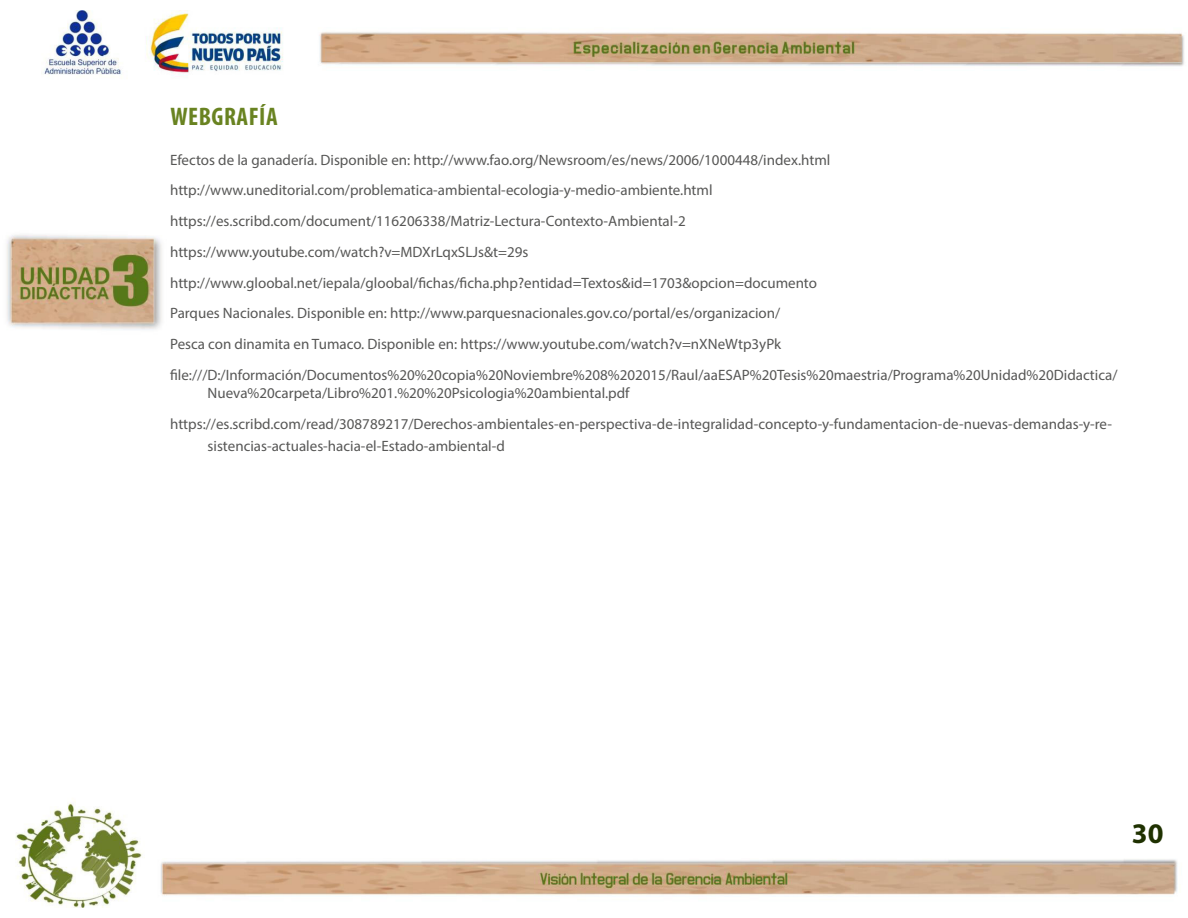
<style>
.page{position:relative;width:1188px;height:918px;background:#fff}
.page>*{position:absolute;margin:0;border:0;box-sizing:border-box;transform-origin:0 0}
.t1{font:700 28.5px "Myriad Pro";color:#1f3101}
.t2{font:700 condensed 25.5px "Myriad Pro";letter-spacing:.02em;color:#698321}
.t3{font:15px/30.8px "Myriad Pro";color:#575756}
</style>
<div class="page">
<img style="left:6px;top:11px;width:1178px;height:896px">
<h2 class="t2" style="left:170px;top:101px;width:109px">WEBGRAFÍA</h2>
<p class="t3" style="left:170px;top:144px;width:949px">Efectos de la ganadería. Disponible en: http://www.fao.org/Newsroom/es/news/2006/1000448/index.html http://www.uneditorial.com/problematica-ambiental-ecologia-y-medio-ambiente.html https://es.scribd.com/document/116206338/Matriz-Lectura-Contexto-Ambiental-2<br>https://www.youtube.com/watch?v=MDXrLqxSLJs&amp;t=29s http://www.gloobal.net/iepala/gloobal/fichas/ficha.php?entidad=Textos&amp;id=1703&amp;opcion=documento<br>Parques Nacionales. Disponible en: http://www.parquesnacionales.gov.co/portal/es/organizacion/<br>Pesca con dinamita en Tumaco. Disponible en: https://www.youtube.com/watch?v=nXNeWtp3yPk file:///D:/Información/Documentos%20%20copia%20Noviembre%208%202015/Raul/aaESAP%20Tesis%20maestria/Programa%20Unidad%20Didactica/</p>
<p class="t3" style="left:170px;top:377px;width:944px;text-indent:38px">Nueva%20carpeta/Libro%201.%20%20Psicologia%20ambiental.pdf https://es.scribd.com/read/308789217/Derechos-ambientales-en-perspectiva-de-integralidad-concepto-y-fundamentacion-de-nuevas-demandas-y-re-</p>
<p class="t3" style="left:208px;top:431px;width:299px">sistencias-actuales-hacia-el-Estado-ambiental-d</p>
<h1 class="t1" style="left:1132px;top:815px;width:33px">30</h1>
</div>
